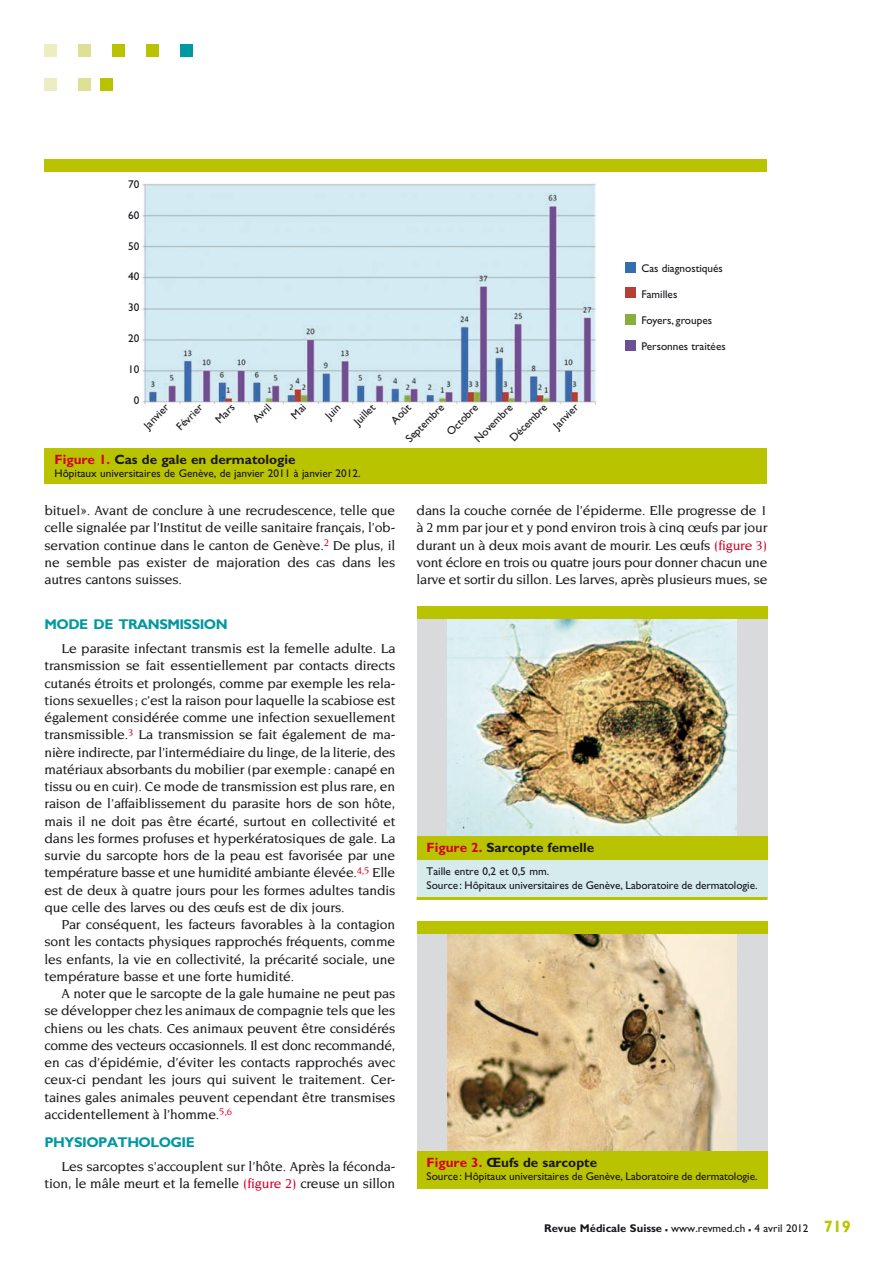
<style>
.page{position:relative;width:893px;height:1263px;background:#fff}
.page>*{position:absolute;margin:0;border:0;box-sizing:border-box;transform-origin:0 0}
.t1{font:700 14.1px "Gill Sans";letter-spacing:-.035em;color:#0098a1}
.t2{font:500 13.95px/17.2px "Novarese";letter-spacing:-.01em;color:#1a171c;text-align:justify}
.t3{font:700 13.5px "Gill Sans";color:#1a171c}
.t4{font:11.25px/24px "Gill Sans";color:#1a171c}
.s1{color:#d40028}
.s2{font-weight:700}
.s3{font-weight:700;font-size:16.5px}
.s4{font-weight:700;font-size:16.5px;color:#bac300}
</style>
<div class="page">
<div style="left:181px;top:45px;width:12px;height:12px;background:#0098a1"></div>
<div style="left:147px;top:45px;width:12px;height:12px;background:#bac300"></div>
<div style="left:113px;top:45px;width:12px;height:12px;background:#bac300"></div>
<div style="left:79px;top:45px;width:12px;height:12px;background:#dee096"></div>
<div style="left:45px;top:45px;width:12px;height:12px;background:#ecedc3"></div>
<div style="left:101px;top:79px;width:12px;height:12px;background:#bac300"></div>
<div style="left:79px;top:79px;width:12px;height:12px;background:#dee096"></div>
<div style="left:45px;top:79px;width:12px;height:12px;background:#ecedc3"></div>
<img style="left:142px;top:183px;width:454px;height:223px">
<div style="left:45px;top:448px;width:722px;height:35px;background:#bac300"></div>
<div style="left:45px;top:159px;width:722px;height:13px;background:#bac300"></div>
<div style="left:625px;top:262px;width:11px;height:11px;background:#366db0"></div>
<div style="left:625px;top:288px;width:11px;height:10px;background:#b73d37"></div>
<div style="left:625px;top:314px;width:11px;height:11px;background:#89ae3f"></div>
<div style="left:625px;top:340px;width:11px;height:10px;background:#6c5095"></div>
<div style="left:417px;top:606px;width:350px;height:248px;background:#d9dadb"></div>
<img style="left:447px;top:619px;width:290px;height:217px">
<div style="left:417px;top:855px;width:350px;height:43px;background:#d6ecec"></div>
<div style="left:417px;top:836px;width:350px;height:23px;background:#bac300"></div>
<div style="left:417px;top:606px;width:350px;height:13px;background:#bac300"></div>
<hr style="left:417px;top:897px;width:350px;height:3px;background:#bac300">
<div style="left:417px;top:931px;width:350px;height:230px;background:#d9dadb"></div>
<img style="left:447px;top:934px;width:290px;height:217px">
<div style="left:417px;top:1151px;width:350px;height:37px;background:#bac300"></div>
<div style="left:417px;top:921px;width:350px;height:13px;background:#bac300"></div>
<svg style="left:291px;top:404px;width:15px;height:2px"></svg>
<p class="t4" style="left:128px;top:172px;width:13px">70</p>
<p class="t4" style="left:128px;top:203px;width:13px">60</p>
<p class="t4" style="left:128px;top:234px;width:13px">50</p>
<p class="t4" style="left:128px;top:265px;width:13px">40</p>
<p class="t4" style="left:128px;top:296px;width:13px">30</p>
<p class="t4" style="left:128px;top:327px;width:13px">20</p>
<p class="t4" style="left:128px;top:358px;width:13px">10</p>
<p class="t4" style="left:134px;top:388px;width:7px">0</p>
<p class="t4" style="left:209px;top:413px;width:24px;rotate:-45deg">Mars</p>
<p class="t4" style="left:246px;top:412px;width:23px;rotate:-45deg">Avril</p>
<p class="t4" style="left:330px;top:397px;width:26px;line-height:24.5px;text-indent:-16px;rotate:-45deg">Juin<br>Juillet</p>
<p class="t4" style="left:384px;top:413px;width:25px;rotate:-45deg">Août</p>
<p class="t4" style="left:153px;top:403px;width:34px;text-indent:-22px;rotate:-45deg">Janvier<br>Février</p>
<p class="t4" style="left:547px;top:419px;width:32px;rotate:-45deg">Janvier</p>
<p class="t4" style="left:503px;top:431px;width:50px;rotate:-45deg">Décembre</p>
<p class="t4" style="left:468px;top:432px;width:50px;rotate:-45deg">Novembre</p>
<p class="t4" style="left:399px;top:432px;width:51px;rotate:-45deg">Septembre</p>
<p class="t4" style="left:440px;top:425px;width:41px;rotate:-45deg">Octobre</p>
<p class="t3" style="left:55px;top:451px;width:243px"><span class="s1">Figure 1.</span> Cas de gale en dermatologie</p>
<p class="t4" style="left:55px;top:461px;width:308px">Hôpitaux universitaires de Genève, de janvier 2011 à janvier 2012.</p>
<p class="t4" style="left:641px;top:256px;width:83px">Cas diagnostiqués</p>
<p class="t4" style="left:641px;top:282px;width:37px">Familles</p>
<p class="t4" style="left:641px;top:308px;width:72px">Foyers, groupes</p>
<p class="t4" style="left:641px;top:335px;width:86px">Personnes traitées</p>
<p class="t2" style="left:45px;top:502px;width:352px">bituel». Avant de conclure à une recrudescence, telle que celle signalée par l’Institut de veille sanitaire français, l’ob&shy;servation continue dans le canton de Genève.<sup>2</sup> De plus, il ne semble pas exister de majoration des cas dans les autres cantons suisses.</p>
<p class="t1" style="left:45px;top:616px;width:185px">MODE DE TRANSMISSION</p>
<p class="t2" style="left:45px;top:640px;width:352px;text-indent:17px">Le parasite infectant transmis est la femelle adulte. La transmission se fait essentiellement par contacts directs cutanés étroits et prolongés, comme par exemple les rela&shy;tions sexuelles; c’est la raison pour laquelle la scabiose est également considérée comme une infection sexuellement transmissible.<sup>3</sup> La transmission se fait également de ma&shy;nière indirecte, par l’intermédiaire du linge, de la literie, des matériaux absorbants du mobilier (par exemple: canapé en tissu ou en cuir). Ce mode de transmission est plus rare, en raison de l’affaiblissement du parasite hors de son hôte, mais il ne doit pas être écarté, surtout en collectivité et dans les formes profuses et hyperkératosiques de gale. La survie du sarcopte hors de la peau est favorisée par une température basse et une humidité ambiante élevée.<sup>4,5</sup> Elle est de deux à quatre jours pour les formes adultes tandis que celle des larves ou des œufs est de dix jours.</p>
<p class="t2" style="left:45px;top:916px;width:352px;text-indent:17px">Par conséquent, les facteurs favorables à la contagion sont les contacts physiques rapprochés fréquents, comme les enfants, la vie en collectivité, la précarité sociale, une température basse et une forte humidité.</p>
<p class="t2" style="left:45px;top:985px;width:352px;text-indent:17px">A noter que le sarcopte de la gale humaine ne peut pas se développer chez les animaux de compagnie tels que les chiens ou les chats. Ces animaux peuvent être considérés comme des vecteurs occasionnels. Il est donc recommandé, en cas d’épidémie, d’éviter les contacts rapprochés avec ceux-ci pendant les jours qui suivent le traitement. Cer&shy;taines gales animales peuvent cependant être transmises accidentellement à l’homme.<sup>5,6</sup></p>
<p class="t1" style="left:45px;top:1133px;width:152px">PHYSIOPATHOLOGIE</p>
<p class="t2" style="left:45px;top:1157px;width:352px;text-align:right">Les sarcoptes s’accouplent sur l’hôte. Après la féconda&shy;tion, le mâle meurt et la femelle <span class="s1">(figure 2)</span> creuse un sillon</p>
<p class="t2" style="left:417px;top:502px;width:352px">dans la couche cornée de l’épiderme. Elle progresse de 1 à 2 mm par jour et y pond environ trois à cinq œufs par jour durant un à deux mois avant de mourir. Les œufs <span class="s1">(figure 3) </span>vont éclore en trois ou quatre jours pour donner chacun une larve et sortir du sillon. Les larves, après plusieurs mues, se</p>
<p class="t3" style="left:427px;top:839px;width:169px"><span class="s1">Figure 2.</span> Sarcopte femelle</p>
<p class="t4" style="left:427px;top:864px;width:332px;line-height:13.5px">Taille entre 0,2 et 0,5 mm.<br>Source: Hôpitaux universitaires de Genève, Laboratoire de dermatologie.</p>
<p class="t3" style="left:427px;top:1154px;width:172px"><span class="s1">Figure 3.</span> Œufs de sarcopte</p>
<p class="t4" style="left:427px;top:1164px;width:332px">Source: Hôpitaux universitaires de Genève, Laboratoire de dermatologie.</p>
<p class="t4" style="left:544px;top:1216px;width:308px"><span class="s2">Revue Médicale Suisse</span> <span class="s3">–</span> www.revmed.ch <span class="s3">–</span> 4 avril 2012 <span class="s4">719</span></p>
</div>
